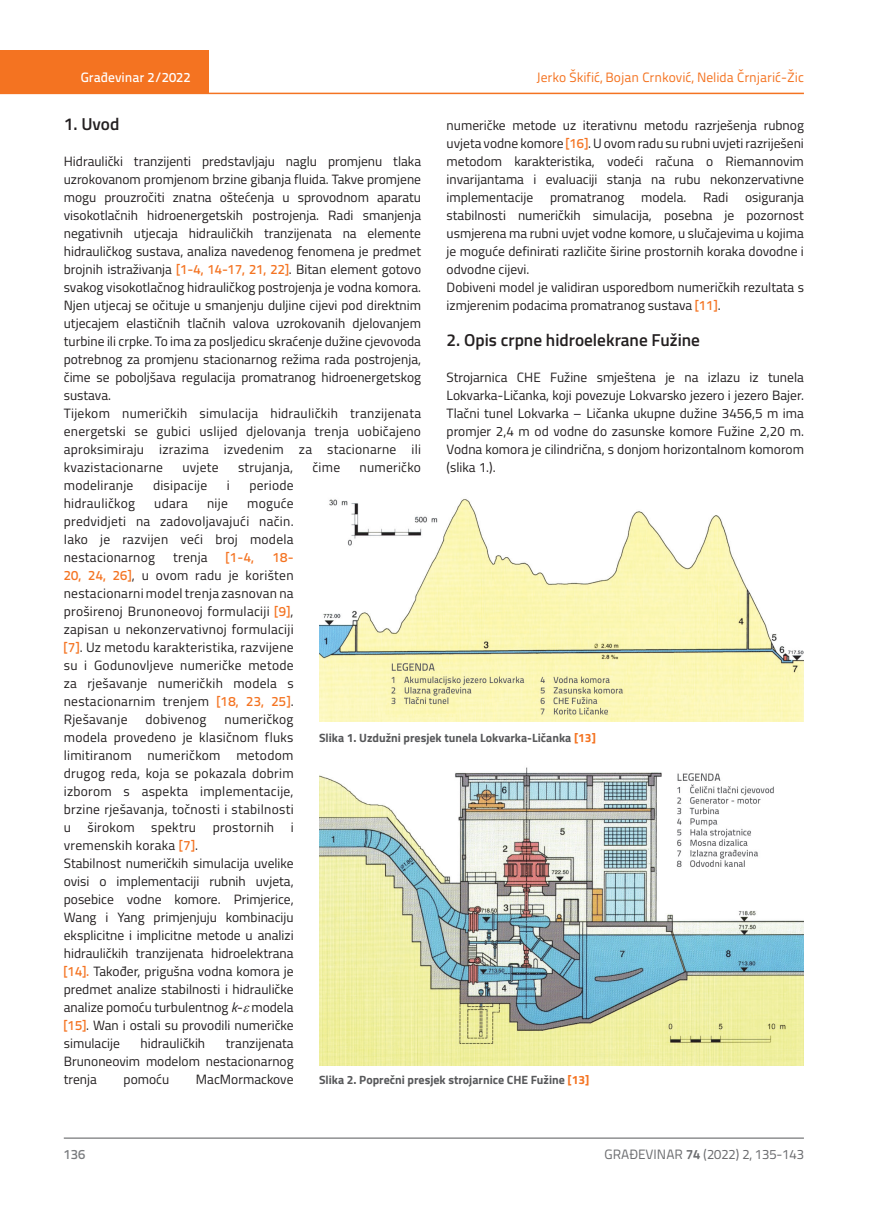
<style>
.page{position:relative;width:872px;height:1212px;background:#fff}
.page>*{position:absolute;margin:0;border:0;box-sizing:border-box;transform-origin:0 0}
.t1{font:600 17.25px "Titillium";color:#231f20}
.t2{font:13.5px/18px "Titillium";color:#231f20;text-align:justify}
.t3{font:13.5px "Titillium";letter-spacing:.02em;color:#231f20}
.t4{font:13.5px "Titillium Text 22 L";color:#f47321}
.t5{font:13.5px "Titillium Text 22 L";color:#6c6d70}
.t6{font:500 13.5px "Titillium Text 22 L";color:#fff}
.t7{font:500 13.5px "Titillium Text 22 L";color:#f47321}
.t8{font:500 13.5px "Titillium Text 22 L";color:#787a7d}
.t9{font:700 12px "Titillium";color:#57585a}
.s1{font-family:"Titillium Text 22 L";font-weight:500;color:#f47321}
.s2{font-style:italic}
.s3{color:#f47321}
.s4{font-weight:700}
</style>
<div class="page">
<div style="left:0;top:50px;width:208px;height:44px;background:#f47321"></div>
<hr style="left:0;top:93px;width:804px;height:1px;background:#f47321">
<hr style="left:64px;top:1138px;width:740px;height:1px;background:#57585a">
<img style="left:319px;top:499px;width:485px;height:223px">
<img style="left:319px;top:767px;width:485px;height:298px">
<p class="t6" style="left:81px;top:67px;width:111px">Građevinar 2/2022</p>
<p class="t1" style="left:64px;top:111px;width:57px">1. Uvod</p>
<p class="t2" style="left:64px;top:151px;width:359px;text-align:left">Hidraulički tranzijenti predstavljaju naglu promjenu tlaka uzrokovanom promjenom brzine gibanja fluida. Takve promjene mogu prouzročiti znatna oštećenja u sprovodnom aparatu visokotlačnih hidroenergetskih postrojenja. Radi smanjenja negativnih utjecaja hidrauličkih tranzijenata na elemente hidrauličkog sustava, analiza navedenog fenomena je predmet brojnih istraživanja <span class="s1">[1-4, 14-17, 21, 22]</span>. Bitan element gotovo svakog visokotlačnog hidrauličkog postrojenja je vodna komora.<br>Njen utjecaj se očituje u smanjenju duljine cijevi pod direktnim utjecajem elastičnih tlačnih valova uzrokovanih djelovanjem turbine ili crpke. To ima za posljedicu skraćenje dužine cjevovoda potrebnog za promjenu stacionarnog režima rada postrojenja, čime se poboljšava regulacija promatranog hidroenergetskog sustava.<br>Tijekom numeričkih simulacija hidrauličkih tranzijenata energetski se gubici uslijed djelovanja trenja uobičajeno aproksimiraju izrazima izvedenim za stacionarne ili kvazistacionarne</p>
<p class="t2" style="left:182px;top:457px;width:38px">uvjete</p>
<p class="t3" style="left:238px;top:457px;width:56px">strujanja,</p>
<p class="t2" style="left:312px;top:457px;width:29px">čime</p>
<p class="t3" style="left:359px;top:457px;width:63px">numeričko</p>
<p class="t4" style="left:536px;top:68px;width:269px">Jerko Škifić, Bojan Crnković, Nelida Črnjarić-Žic</p>
<p class="t2" style="left:446px;top:115px;width:359px;text-align:left">numeričke metode uz iterativnu metodu razrješenja rubnog uvjeta vodne komore <span class="s1">[16]</span>. U ovom radu su rubni uvjeti razriješeni metodom karakteristika, vodeći računa o Riemannovim invarijantama i evaluaciji stanja na rubu nekonzervativne implementacije promatranog modela. Radi osiguranja stabilnosti numeričkih simulacija, posebna je pozornost usmjerena ma rubni uvjet vodne komore, u slučajevima u kojima je moguće definirati različite širine prostornih koraka dovodne i odvodne cijevi.<br>Dobiveni model je validiran usporedbom numeričkih rezultata s izmjerenim podacima promatranog sustava <span class="s1">[11]</span>.</p>
<p class="t1" style="left:446px;top:327px;width:255px">2. Opis crpne hidroelekrane Fužine</p>
<p class="t2" style="left:446px;top:367px;width:359px">Strojarnica CHE Fužine smještena je na izlazu iz tunela Lokvarka-Ličanka, koji povezuje Lokvarsko jezero i jezero Bajer.<br>Tlačni tunel Lokvarka – Ličanka ukupne dužine 3456,5 m ima promjer 2,4 m od vodne do zasunske komore Fužine 2,20 m.<br>Vodna komora je cilindrična, s donjom horizontalnom komorom (slika 1.).</p>
<p class="t3" style="left:64px;top:475px;width:71px">modeliranje</p>
<p class="t3" style="left:153px;top:475px;width:56px">disipacije</p>
<p class="t2" style="left:227px;top:475px;width:4px">i</p>
<p class="t3" style="left:249px;top:475px;width:46px">periode</p>
<p class="t3" style="left:64px;top:493px;width:73px">hidrauličkog</p>
<p class="t2" style="left:154px;top:493px;width:35px">udara</p>
<p class="t2" style="left:207px;top:493px;width:22px">nije</p>
<p class="t2" style="left:64px;top:493px;width:231px;text-indent:183px">moguće predvidjeti na zadovoljavajući način.<br>Iako je razvijen veći broj modela nestacionarnog</p>
<p class="t2" style="left:173px;top:547px;width:36px">trenja</p>
<p class="t7" style="left:226px;top:547px;width:29px">[1-4,</p>
<p class="t7" style="left:273px;top:547px;width:22px">18-</p>
<p class="t2" style="left:64px;top:565px;width:231px"><span class="s1">20, 24, 26]</span>, u ovom radu je korišten nestacionarni model trenja zasnovan na proširenoj Brunoneovoj formulaciji <span class="s1">[9]</span>, zapisan u nekonzervativnoj formulaciji <span class="s1">[7]</span>. Uz metodu karakteristika, razvijene su i Godunovljeve numeričke metode za rješavanje numeričkih modela s nestacionarnim trenjem <span class="s1">[18, 23, 25]</span>.<br>Rješavanje</p>
<p class="t2" style="left:64px;top:709px;width:231px;text-align:left;text-indent:161px">numeričkog modela provedeno je klasičnom fluks limitiranom numeričkom metodom drugog reda, koja se pokazala dobrim izborom s aspekta implementacije, brzine rješavanja, točnosti i stabilnosti u širokom spektru prostornih i vremenskih koraka <span class="s1">[7]</span>.<br>Stabilnost numeričkih simulacija uvelike ovisi o implementaciji rubnih uvjeta, posebice vodne komore. Primjerice, Wang i Yang primjenjuju kombinaciju eksplicitne i implicitne metode u analizi hidrauličkih tranzijenata hidroelektrana <span class="s1">[14].</span> Također, prigušna vodna komora je predmet analize stabilnosti i hidrauličke analize pomoću turbulentnog <span class="s2">k</span>- modela <span class="s1">[15]</span>. Wan i ostali su provodili numeričke simulacije</p>
<p class="t3" style="left:146px;top:709px;width:62px">dobivenog</p>
<p class="t2" style="left:141px;top:1034px;width:66px">hidrauličkih</p>
<p class="t2" style="left:64px;top:1034px;width:231px;text-indent:162px">tranzijenata Brunoneovim modelom nestacionarnog trenja</p>
<p class="t2" style="left:124px;top:1070px;width:47px">pomoću</p>
<p class="t2" style="left:196px;top:1070px;width:99px">MacMormackove</p>
<p class="t9" style="left:319px;top:729px;width:278px">Slika 1. Uzdužni presjek tunela Lokvarka-Ličanka <span class="s3">[13]</span></p>
<p class="t9" style="left:319px;top:1071px;width:272px">Slika 2. Poprečni presjek strojarnice CHE Fužine <span class="s3">[13]</span></p>
<p class="t8" style="left:64px;top:1144px;width:23px">136</p>
<p class="t5" style="left:604px;top:1144px;width:201px">GRAĐEVINAR <span class="s4">74</span> (2022) 2, 135-143</p>
</div>
